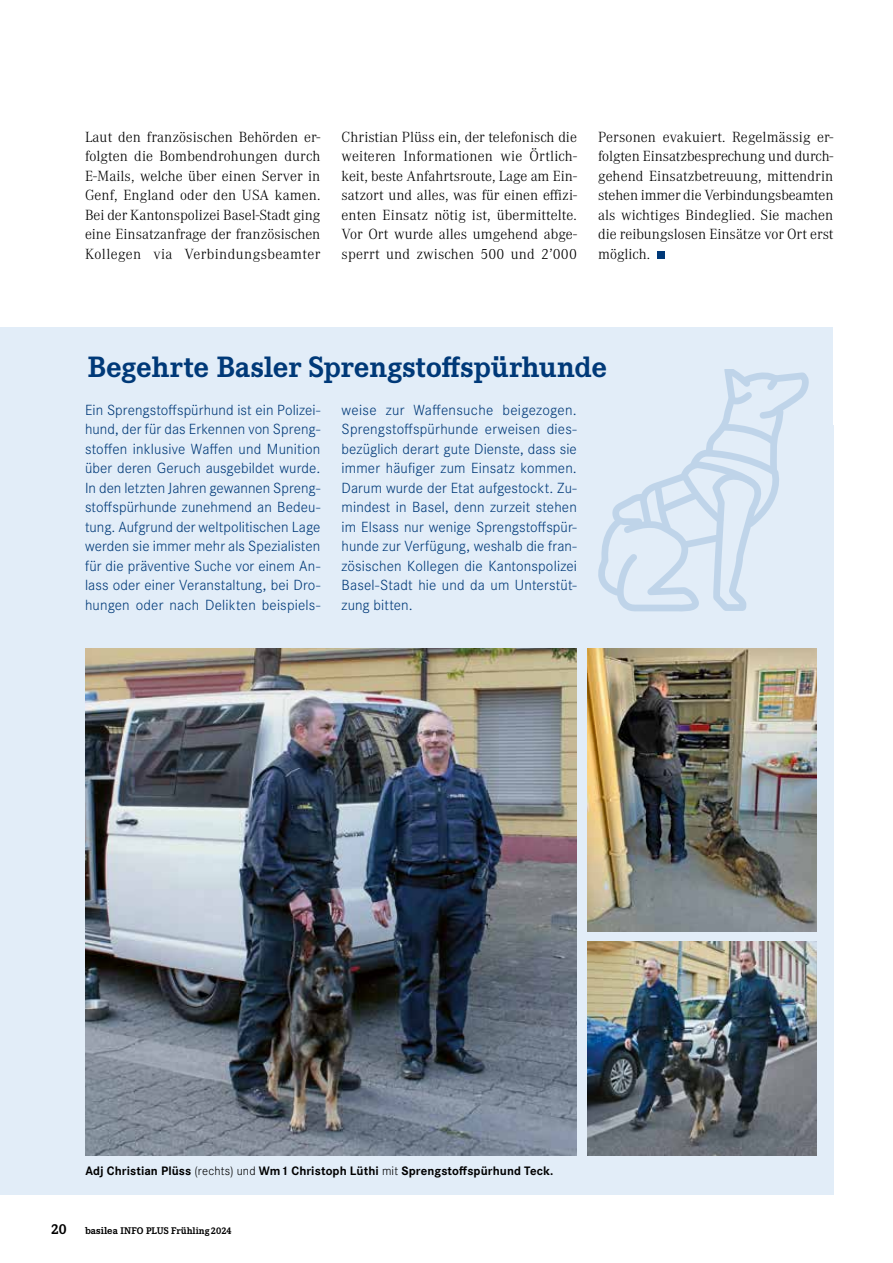
<style>
.page{position:relative;width:893px;height:1263px;background:#fff}
.page>*{position:absolute;margin:0;border:0;box-sizing:border-box;transform-origin:0 0}
.t1{font:700 30.6px "Corporate E";letter-spacing:-.01em;color:#003978}
.t2{font:300 15.3px/19.5px "Corporate S";letter-spacing:.01em;color:#003978;text-align:justify}
.t3{font:300 15.3px/19.5px "Corporate A";letter-spacing:.005em;color:#000;text-align:justify}
.t4{font:700 12.75px "Corporate S";letter-spacing:.005em;color:#000}
.t5{font:700 10.05px "Corporate E";color:#000}
.s1{font-weight:300}
.s2{font-size:15px}
.s3{font-size:10.5px}
</style>
<div class="page">
<div style="left:0;top:327px;width:833px;height:868px;background:#e2edf8"></div>
<svg style="left:598px;top:369px;width:211px;height:243px"></svg>
<img style="left:587px;top:649px;width:229px;height:283px">
<div style="left:658px;top:252px;width:7px;height:7px;background:#003978"></div>
<img style="left:86px;top:649px;width:491px;height:507px">
<img style="left:587px;top:941px;width:229px;height:215px">
<p class="t3" style="left:85px;top:126px;width:237px">Laut den französischen Behörden er&shy;folgten die Bombendrohungen durch E-Mails, welche über einen Server in Genf, England oder den USA kamen.<br>Bei der Kantonspolizei Basel-Stadt ging eine Einsatzanfrage der französischen Kollegen via Verbindungsbeamter</p>
<p class="t3" style="left:342px;top:126px;width:237px">Christian Plüss ein, der telefonisch die weiteren Informationen wie Örtlich&shy;keit, beste Anfahrtsroute, Lage am Ein&shy;satzort und alles, was für einen effizi&shy;enten Einsatz nötig ist, übermittelte.<br>Vor Ort wurde alles umgehend abge&shy;sperrt und zwischen 500 und 2’000</p>
<p class="t3" style="left:598px;top:126px;width:237px">Personen evakuiert. Regelmässig er&shy;folgten Einsatzbesprechung und durch&shy;gehend Einsatzbetreuung, mittendrin stehen immer die Verbindungsbeamten als wichtiges Bindeglied. Sie machen die reibungslosen Einsätze vor Ort erst möglich.</p>
<h1 class="t1" style="left:88px;top:347px;width:521px">Begehrte Basler Sprengstoffspürhunde</h1>
<p class="t2" style="left:85px;top:399px;width:237px">Ein Sprengstoffspürhund ist ein Polizei&shy;hund, der für das Erkennen von Spreng&shy;stoffen inklusive Waffen und Munition über deren Geruch ausgebildet wurde.<br>In den letzten Jahren gewannen Spreng&shy;stoffspürhunde zunehmend an Bedeu&shy;tung. Aufgrund der weltpolitischen Lage werden sie immer mehr als Spezialisten für die präventive Suche vor einem An&shy;lass oder einer Veranstaltung, bei Dro&shy;hungen oder nach Delikten beispiels-</p>
<p class="t2" style="left:342px;top:399px;width:237px">weise zur Waffensuche beigezogen.<br>Sprengstoffspürhunde erweisen dies&shy;bezüglich derart gute Dienste, dass sie immer häufiger zum Einsatz kommen.<br>Darum wurde der Etat aufgestockt. Zu&shy;mindest in Basel, denn zurzeit stehen im Elsass nur wenige Sprengstoffspür&shy;hunde zur Verfügung, weshalb die fran&shy;zösischen Kollegen die Kantonspolizei Basel-Stadt hie und da um Unterstüt&shy;zung bitten.</p>
<p class="t4" style="left:86px;top:1162px;width:469px">Adj Christian Plüss <span class="s1">(rechts) und</span> Wm 1 Christoph Lüthi <span class="s1">mit</span> Sprengstoffspürhund Teck.</p>
<p class="t5" style="left:51px;top:1224px;width:182px"><span class="s2">20</span> <span class="s3">basilea</span> INFO PLUS Frühling 2024</p>
</div>
